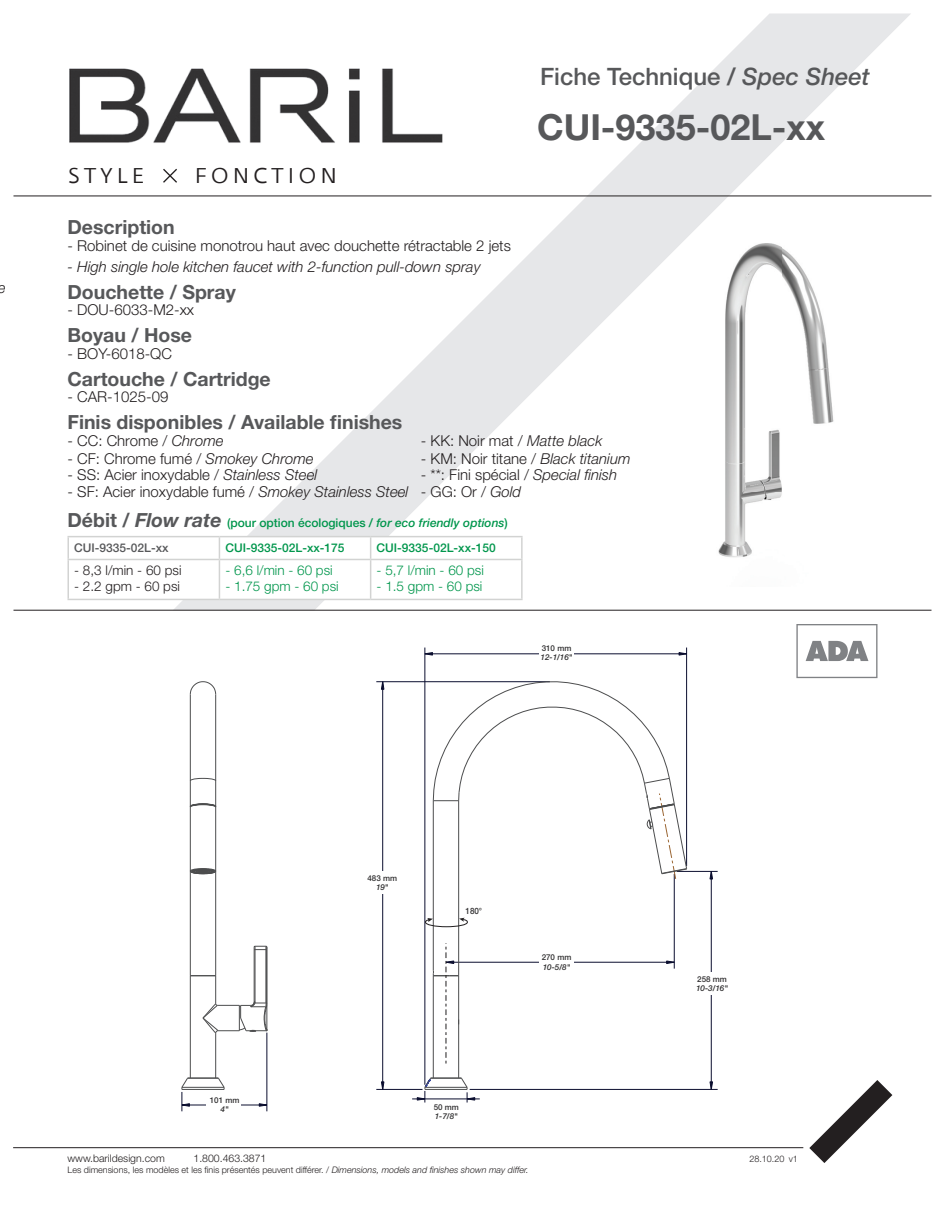
<style>
.page{position:relative;width:945px;height:1215px;background:#fff}
.page>*{position:absolute;margin:0;border:0;box-sizing:border-box;transform-origin:0 0}
.t1{font:700 36px "Helvetica Neue LT Std";color:#57585a}
.t2{font:500 24px "Helvetica Neue LT Std";color:#57585a}
.t3{font:21.3px "Fedra Sans Greek Book TF";letter-spacing:.2em;color:#231f20}
.t4{font:700 19.5px "Helvetica Neue LT Std";color:#57585a}
.t5{font:300 15px "Helvetica Neue LT Std";color:#231f20}
.t6{font:italic 300 15px "Helvetica Neue LT Std";color:#231f20}
.t7{font:300 13.5px "Helvetica Neue LT Std";color:#00964c}
.t8{font:300 13.5px "Helvetica Neue LT Std";color:#231f20}
.t9{font:500 12px/25.5px "Helvetica Neue LT Std";color:#00964c}
.t10{font:300 10.5px "Helvetica Neue LT Std";color:#231f20}
.t11{font:300 9px "Helvetica Neue LT Std";color:#231f20}
.t12{font:500 8.7px "Helvetica Neue LT Std";color:#302f30;scale:.93 1}
.t13{font:italic 500 8.1px "Helvetica Neue LT Std";color:#302f30}
.t14{font:500 8.1px "Helvetica Neue LT Std";color:#302f30}
.s1{font-style:italic}
.s2{font-weight:700;font-size:19.5px;color:#57585a}
.s3{font-weight:700;font-style:italic;font-size:19.5px;color:#57585a}
.s4{color:#57585a}
</style>
<div class="page">
<img style="left:68px;top:68px;width:105px;height:128px">
<svg style="left:162px;top:167px;width:11px;height:17px"></svg>
<hr style="left:13px;top:1147px;width:790px;height:1px;background:#231f20">
<svg style="left:809px;top:1080px;width:83px;height:83px"></svg>
<svg style="left:259px;top:1103px;width:8px;height:4px"></svg>
<svg style="left:424px;top:652px;width:9px;height:3px"></svg>
<svg style="left:679px;top:652px;width:7px;height:2px"></svg>
<svg style="left:710px;top:1082px;width:3px;height:7px"></svg>
<svg style="left:710px;top:872px;width:3px;height:7px"></svg>
<svg style="left:666px;top:961px;width:8px;height:3px"></svg>
<svg style="left:381px;top:1082px;width:3px;height:7px"></svg>
<svg style="left:381px;top:682px;width:3px;height:8px"></svg>
<hr style="left:182px;top:1105px;width:85px;height:1px;background:#0b0e2f">
<hr style="left:267px;top:1033px;width:1px;height:78px;background:#0b0e2f">
<hr style="left:412px;top:1099px;width:68px;height:1px;background:#0b0e2f">
<hr style="left:470px;top:1089px;width:248px;height:1px;background:#0b0e2f">
<hr style="left:376px;top:1089px;width:47px;height:1px;background:#0b0e2f">
<hr style="left:711px;top:871px;width:1px;height:218px;background:#0b0e2f">
<hr style="left:686px;top:648px;width:1px;height:218px;background:#0b0e2f">
<hr style="left:674px;top:874px;width:1px;height:95px;background:#0b0e2f">
<hr style="left:446px;top:962px;width:228px;height:1px;background:#0b0e2f">
<hr style="left:677px;top:871px;width:41px;height:1px;background:#0b0e2f">
<hr style="left:425px;top:648px;width:1px;height:437px;background:#0b0e2f">
<hr style="left:382px;top:682px;width:1px;height:407px;background:#0b0e2f">
<hr style="left:376px;top:681px;width:174px;height:1px;background:#0b0e2f">
<hr style="left:425px;top:654px;width:262px;height:1px;background:#0b0e2f">
<hr style="left:182px;top:1089px;width:42px;height:1px;background:#4c4d4e">
<hr style="left:182px;top:1087px;width:42px;height:1px;background:#4c4d4e">
<hr style="left:188px;top:1078px;width:30px;height:1px;background:#4c4d4e">
<hr style="left:190px;top:976px;width:1px;height:102px;background:#4c4d4e">
<hr style="left:190px;top:694px;width:1px;height:282px;background:#4c4d4e">
<hr style="left:215px;top:1033px;width:1px;height:45px;background:#4c4d4e">
<hr style="left:215px;top:694px;width:1px;height:282px;background:#4c4d4e">
<hr style="left:254px;top:947px;width:1px;height:55px;background:#4c4d4e">
<hr style="left:255px;top:950px;width:1px;height:52px;background:#4c4d4e">
<hr style="left:266px;top:950px;width:1px;height:52px;background:#4c4d4e">
<hr style="left:267px;top:947px;width:1px;height:83px;background:#4c4d4e">
<svg style="left:190px;top:864px;width:27px;height:10px"></svg>
<svg style="left:189px;top:803px;width:28px;height:5px"></svg>
<svg style="left:190px;top:778px;width:26px;height:4px"></svg>
<hr style="left:425px;top:1089px;width:42px;height:1px;background:#4c4d4e">
<hr style="left:425px;top:1087px;width:42px;height:1px;background:#4c4d4e">
<hr style="left:431px;top:1078px;width:30px;height:1px;background:#4c4d4e">
<hr style="left:458px;top:801px;width:1px;height:175px;background:#4c4d4e">
<hr style="left:458px;top:1020px;width:1px;height:58px;background:#4c4d4e">
<hr style="left:433px;top:801px;width:1px;height:170px;background:#4c4d4e">
<hr style="left:433px;top:976px;width:1px;height:102px;background:#4c4d4e">
<svg style="left:190px;top:681px;width:26px;height:14px"></svg>
<svg style="left:254px;top:945px;width:14px;height:5px"></svg>
<svg style="left:181px;top:1077px;width:9px;height:34px"></svg>
<svg style="left:217px;top:1077px;width:8px;height:12px"></svg>
<svg style="left:190px;top:975px;width:78px;height:62px"></svg>
<svg style="left:460px;top:1077px;width:15px;height:26px"></svg>
<svg style="left:417px;top:1077px;width:15px;height:26px"></svg>
<svg style="left:433px;top:681px;width:254px;height:198px"></svg>
<svg style="left:432px;top:943px;width:27px;height:121px"></svg>
<svg style="left:425px;top:918px;width:43px;height:10px"></svg>
<div style="left:539px;top:641px;width:35px;height:23px;background:#fff"></div>
<div style="left:539px;top:951px;width:35px;height:23px;background:#fff"></div>
<div style="left:694px;top:972px;width:35px;height:23px;background:#fff"></div>
<div style="left:207px;top:1093px;width:34px;height:23px;background:#fff"></div>
<div style="left:365px;top:872px;width:35px;height:22px;background:#fff"></div>
<svg style="left:796px;top:624px;width:82px;height:54px"></svg>
<svg style="left:173px;top:14px;width:738px;height:596px"></svg>
<hr style="left:68px;top:536px;width:151px;height:1px;background:#d2d3d2">
<hr style="left:219px;top:536px;width:152px;height:1px;background:#d2d3d2">
<hr style="left:371px;top:536px;width:152px;height:1px;background:#d2d3d2">
<svg style="left:68px;top:537px;width:453px;height:62px"></svg>
<hr style="left:521px;top:537px;width:2px;height:22px;background:#d2d3d2">
<hr style="left:68px;top:559px;width:151px;height:1px;background:#d2d3d2">
<hr style="left:68px;top:560px;width:1px;height:39px;background:#d2d3d2">
<hr style="left:219px;top:559px;width:152px;height:1px;background:#d2d3d2">
<hr style="left:219px;top:560px;width:1px;height:39px;background:#d2d3d2">
<hr style="left:371px;top:559px;width:152px;height:1px;background:#d2d3d2">
<hr style="left:370px;top:560px;width:1px;height:39px;background:#d2d3d2">
<hr style="left:521px;top:560px;width:2px;height:39px;background:#d2d3d2">
<hr style="left:68px;top:599px;width:151px;height:1px;background:#d2d3d2">
<hr style="left:219px;top:599px;width:152px;height:1px;background:#d2d3d2">
<hr style="left:371px;top:599px;width:152px;height:1px;background:#d2d3d2">
<hr style="left:14px;top:610px;width:918px;height:1px;background:#231f20">
<hr style="left:14px;top:196px;width:918px;height:1px;background:#231f20">
<p class="t6" style="left:-2px;top:279px;width:9px">e</p>
<h3 class="t3" style="left:68px;top:164px;width:77px">STYLE</h3>
<h3 class="t3" style="left:195px;top:164px;width:144px">FONCTION</h3>
<h2 class="t2" style="left:540px;top:62px;width:331px">Fiche Technique / <span class="s1">Spec Sheet</span></h2>
<h1 class="t1" style="left:537px;top:104px;width:290px">CUI-9335-02L-xx</h1>
<h3 class="t4" style="left:68px;top:215px;width:109px">Description</h3>
<p class="t5" style="left:68px;top:236px;width:445px">- Robinet de cuisine monotrou haut avec douchette rétractable 2 jets</p>
<p class="t6" style="left:68px;top:258px;width:415px">- High single hole kitchen faucet with 2-function pull-down spray</p>
<h3 class="t4" style="left:68px;top:280px;width:170px">Douchette / Spray</h3>
<p class="t5" style="left:68px;top:301px;width:128px">- DOU-6033-M2-xx</p>
<h3 class="t4" style="left:68px;top:323px;width:126px">Boyau / Hose</h3>
<p class="t5" style="left:68px;top:344px;width:106px">- BOY-6018-QC</p>
<h3 class="t4" style="left:68px;top:367px;width:205px">Cartouche / Cartridge</h3>
<p class="t5" style="left:68px;top:388px;width:102px">- CAR-1025-09</p>
<h3 class="t4" style="left:68px;top:410px;width:336px">Finis disponibles / Available finishes</h3>
<p class="t5" style="left:68px;top:431px;width:158px">- CC: Chrome / <span class="s1">Chrome</span></p>
<p class="t5" style="left:421px;top:431px;width:183px">- KK: Noir mat / <span class="s1">Matte black</span></p>
<p class="t5" style="left:68px;top:449px;width:248px">- CF: Chrome fumé / <span class="s1">Smokey Chrome</span></p>
<p class="t5" style="left:421px;top:449px;width:211px">- KM: Noir titane / <span class="s1">Black titanium</span></p>
<p class="t5" style="left:68px;top:466px;width:251px">- SS: Acier inoxydable / <span class="s1">Stainless Steel</span></p>
<p class="t5" style="left:421px;top:466px;width:198px">- **: Fini spécial / <span class="s1">Special finish</span></p>
<p class="t5" style="left:68px;top:482px;width:455px">- SF: Acier inoxydable fumé / <span class="s1">Smokey Stainless Steel</span> - GG: Or / <span class="s1">Gold</span></p>
<p class="t9" style="left:74px;top:510px;width:435px;text-indent:-7px"><span class="s2">Débit /</span> <span class="s3">Flow rate</span> (pour option écologiques / <span class="s1">for eco friendly options</span>)<br><span class="s4">CUI-9335-02L-xx</span></p>
<p class="t9" style="left:225px;top:535px;width:121px">CUI-9335-02L-xx-175</p>
<p class="t9" style="left:377px;top:535px;width:121px">CUI-9335-02L-xx-150</p>
<p class="t8" style="left:74px;top:562px;width:109px">- 8,3 l/min - 60 psi</p>
<p class="t8" style="left:74px;top:578px;width:107px">- 2.2 gpm - 60 psi</p>
<p class="t7" style="left:225px;top:562px;width:109px">- 6,6 l/min - 60 psi</p>
<p class="t7" style="left:225px;top:578px;width:115px">- 1.75 gpm - 60 psi</p>
<p class="t7" style="left:377px;top:562px;width:109px">- 5,7 l/min - 60 psi</p>
<p class="t7" style="left:377px;top:578px;width:107px">- 1.5 gpm - 60 psi</p>
<p class="t14" style="left:542px;top:643px;width:31px">310 mm</p>
<p class="t13" style="left:541px;top:652px;width:33px">12-1/16"</p>
<p class="t14" style="left:210px;top:1095px;width:31px">101 mm</p>
<p class="t13" style="left:221px;top:1104px;width:10px">4"</p>
<p class="t14" style="left:367px;top:873px;width:31px">483 mm</p>
<p class="t13" style="left:376px;top:883px;width:14px">19"</p>
<p class="t12" style="left:466px;top:906px;width:19px">180°</p>
<p class="t14" style="left:434px;top:1103px;width:27px">50 mm</p>
<p class="t13" style="left:435px;top:1112px;width:24px">1-7/8"</p>
<p class="t14" style="left:542px;top:953px;width:31px">270 mm</p>
<p class="t13" style="left:543px;top:962px;width:29px">10-5/8"</p>
<p class="t14" style="left:697px;top:974px;width:31px">258 mm</p>
<p class="t13" style="left:696px;top:983px;width:33px">10-3/16"</p>
<p class="t10" style="left:68px;top:1152px;width:99px">www.barildesign.com</p>
<p class="t10" style="left:194px;top:1152px;width:74px">1.800.463.3871</p>
<p class="t11" style="left:749px;top:1153px;width:37px">28.10.20</p>
<p class="t11" style="left:68px;top:1164px;width:463px">Les dimensions, les modèles et les finis présentés peuvent différer. / <span class="s1">Dimensions, models and finishes shown may differ.</span></p>
<p class="t11" style="left:789px;top:1153px;width:11px">v1</p>
</div>
